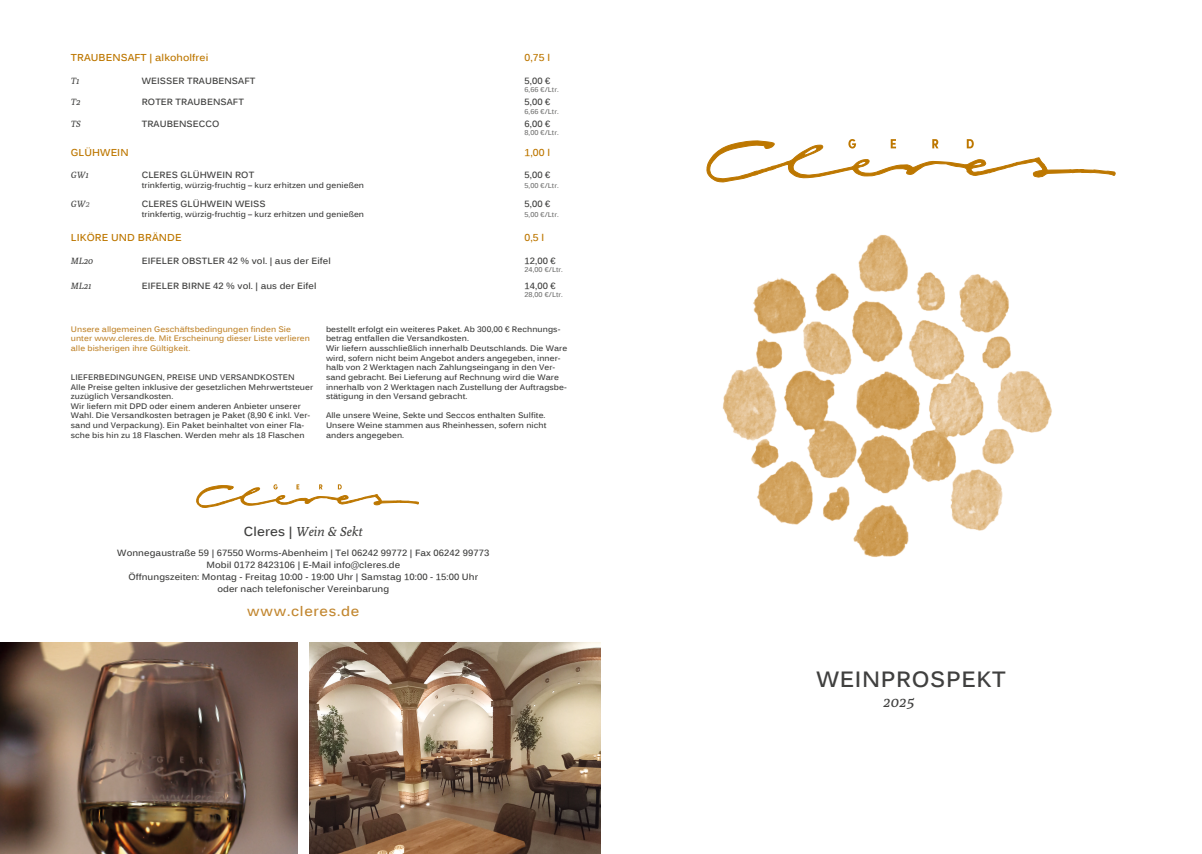
<style>
.page{position:relative;width:1202px;height:854px;background:#fff}
.page>*{position:absolute;margin:0;border:0;box-sizing:border-box;transform-origin:0 0}
.t1{font:700 22px "Kalinga";letter-spacing:.03em;color:#40403f}
.t2{font:italic 15px "Poly";color:#40403f}
.t3{font:700 14px "Kalinga";letter-spacing:.05em;color:#c28730}
.t4{font:italic 13px "Poly";letter-spacing:.01em;color:#40403f}
.t5{font:700 10px "Kalinga";letter-spacing:.01em;color:#bd7700}
.t6{font:700 9px/12px "Kalinga";letter-spacing:.01em;color:#40403f;text-align:center}
.t7{font:italic 9px "Poly";letter-spacing:.01em;color:#40403f}
.t8{font:700 8px/9.6px "Kalinga";letter-spacing:.01em;color:#40403f}
.t9{font:700 8px/9.6px "Kalinga";letter-spacing:.01em;color:#c28730}
.t10{font:700 7px "Kalinga";letter-spacing:.01em;color:#757574}
.s1{color:#757574}
.s2{font-family:"Kalinga";font-weight:700;font-style:normal}
</style>
<div class="page">
<svg style="left:706px;top:139px;width:409px;height:44px"></svg>
<svg style="left:196px;top:484px;width:223px;height:24px"></svg>
<img style="left:722px;top:235px;width:330px;height:322px">
<img style="left:0;top:642px;width:298px;height:211px">
<img style="left:309px;top:642px;width:292px;height:211px">
<p class="t5" style="left:71px;top:51px;width:139px">TRAUBENSAFT | alkoholfrei</p>
<p class="t5" style="left:524px;top:51px;width:27px">0,75 l</p>
<p class="t7" style="left:71px;top:75px;width:10px">T1</p>
<p class="t6" style="left:142px;top:75px;width:115px">WEISSER TRAUBENSAFT</p>
<p class="t6" style="left:524px;top:75px;width:27px">5,00 €</p>
<p class="t10" style="left:524px;top:85px;width:36px">6,66 €/Ltr.</p>
<p class="t7" style="left:71px;top:97px;width:11px">T2</p>
<p class="t6" style="left:142px;top:97px;width:104px">ROTER TRAUBENSAFT</p>
<p class="t6" style="left:524px;top:97px;width:27px">5,00 €</p>
<p class="t10" style="left:524px;top:107px;width:36px">6,66 €/Ltr.</p>
<p class="t7" style="left:71px;top:118px;width:11px">TS</p>
<p class="t6" style="left:142px;top:118px;width:79px">TRAUBENSECCO</p>
<p class="t6" style="left:524px;top:118px;width:27px">6,00 €</p>
<p class="t10" style="left:524px;top:128px;width:36px">8,00 €/Ltr.</p>
<p class="t5" style="left:71px;top:145px;width:59px">GLÜHWEIN</p>
<p class="t5" style="left:524px;top:145px;width:27px">1,00 l</p>
<p class="t7" style="left:71px;top:170px;width:19px">GW1</p>
<p class="t6" style="left:142px;top:170px;width:114px">CLERES GLÜHWEIN ROT</p>
<p class="t6" style="left:524px;top:170px;width:27px">5,00 €</p>
<p class="t8" style="left:142px;top:181px;width:224px">trinkfertig, würzig-fruchtig – kurz erhitzen und genießen</p>
<p class="t10" style="left:524px;top:181px;width:36px">5,00 €/Ltr.</p>
<p class="t7" style="left:71px;top:198px;width:20px">GW<span class="s1">2</span></p>
<p class="t6" style="left:142px;top:199px;width:125px">CLERES GLÜHWEIN WEISS</p>
<p class="t6" style="left:524px;top:199px;width:27px">5,00 €</p>
<p class="t8" style="left:142px;top:210px;width:224px">trinkfertig, würzig-fruchtig – kurz erhitzen und genießen</p>
<p class="t10" style="left:524px;top:210px;width:36px">5,00 €/Ltr.</p>
<p class="t5" style="left:71px;top:231px;width:112px">LIKÖRE UND BRÄNDE</p>
<p class="t5" style="left:524px;top:231px;width:21px">0,5 l</p>
<p class="t7" style="left:71px;top:255px;width:24px">ML20</p>
<p class="t6" style="left:142px;top:255px;width:190px">EIFELER OBSTLER 42 % vol. | aus der Eifel</p>
<p class="t6" style="left:524px;top:255px;width:33px">12,00 €</p>
<p class="t10" style="left:524px;top:265px;width:40px">24,00 €/Ltr.</p>
<p class="t7" style="left:71px;top:280px;width:22px">ML21</p>
<p class="t6" style="left:142px;top:280px;width:176px">EIFELER BIRNE 42 % vol. | aus der Eifel</p>
<p class="t6" style="left:524px;top:280px;width:33px">14,00 €</p>
<p class="t10" style="left:524px;top:290px;width:40px">28,00 €/Ltr.</p>
<p class="t9" style="left:71px;top:325px;width:241px">Unsere allgemeinen Geschäftsbedingungen finden Sie unter www.cleres.de. Mit Erscheinung dieser Liste verlieren alle bisherigen ihre Gültigkeit.</p>
<p class="t8" style="left:71px;top:373px;width:244px">LIEFERBEDINGUNGEN, PREISE UND VERSANDKOSTEN<br>Alle Preise gelten inklusive der gesetzlichen Mehrwertsteuer zuzüglich Versandkosten.<br>Wir liefern mit DPD oder einem anderen Anbieter unserer Wahl. Die Versandkosten betragen je Paket (8,90 € inkl. Ver&shy;sand und Verpackung). Ein Paket beinhaltet von einer Fla&shy;sche bis hin zu 18 Flaschen. Werden mehr als 18 Flaschen</p>
<p class="t8" style="left:326px;top:325px;width:243px">bestellt erfolgt ein weiteres Paket. Ab 300,00 € Rechnungs&shy;betrag entfallen die Versandkosten.<br>Wir liefern ausschließlich innerhalb Deutschlands. Die Ware wird, sofern nicht beim Angebot anders angegeben, inner&shy;halb von 2 Werktagen nach Zahlungseingang in den Ver&shy;sand gebracht. Bei Lieferung auf Rechnung wird die Ware innerhalb von 2 Werktagen nach Zustellung der Auftragsbe&shy;stätigung in den Versand gebracht.</p>
<p class="t8" style="left:326px;top:411px;width:222px;text-align:justify">Alle unsere Weine, Sekte und Seccos enthalten Sulfite.<br>Unsere Weine stammen aus Rheinhessen, sofern nicht anders angegeben.</p>
<h3 class="t4" style="left:244px;top:523px;width:120px"><span class="s2">Cleres |</span> Wein &amp; Sekt</h3>
<p class="t6" style="left:117px;top:547px;width:374px">Wonnegaustraße 59 | 67550 Worms-Abenheim | Tel 06242 99772 | Fax 06242 99773<br>Mobil 0172 8423106 | E-Mail info@cleres.de<br>Öffnungszeiten: Montag - Freitag 10:00 - 19:00 Uhr | Samstag 10:00 - 15:00 Uhr oder nach telefonischer Vereinbarung</p>
<h3 class="t3" style="left:247px;top:601px;width:113px">www.cleres.de</h3>
<h1 class="t1" style="left:816px;top:664px;width:191px">WEINPROSPEKT</h1>
<h2 class="t2" style="left:883px;top:692px;width:33px">2025</h2>
</div>
